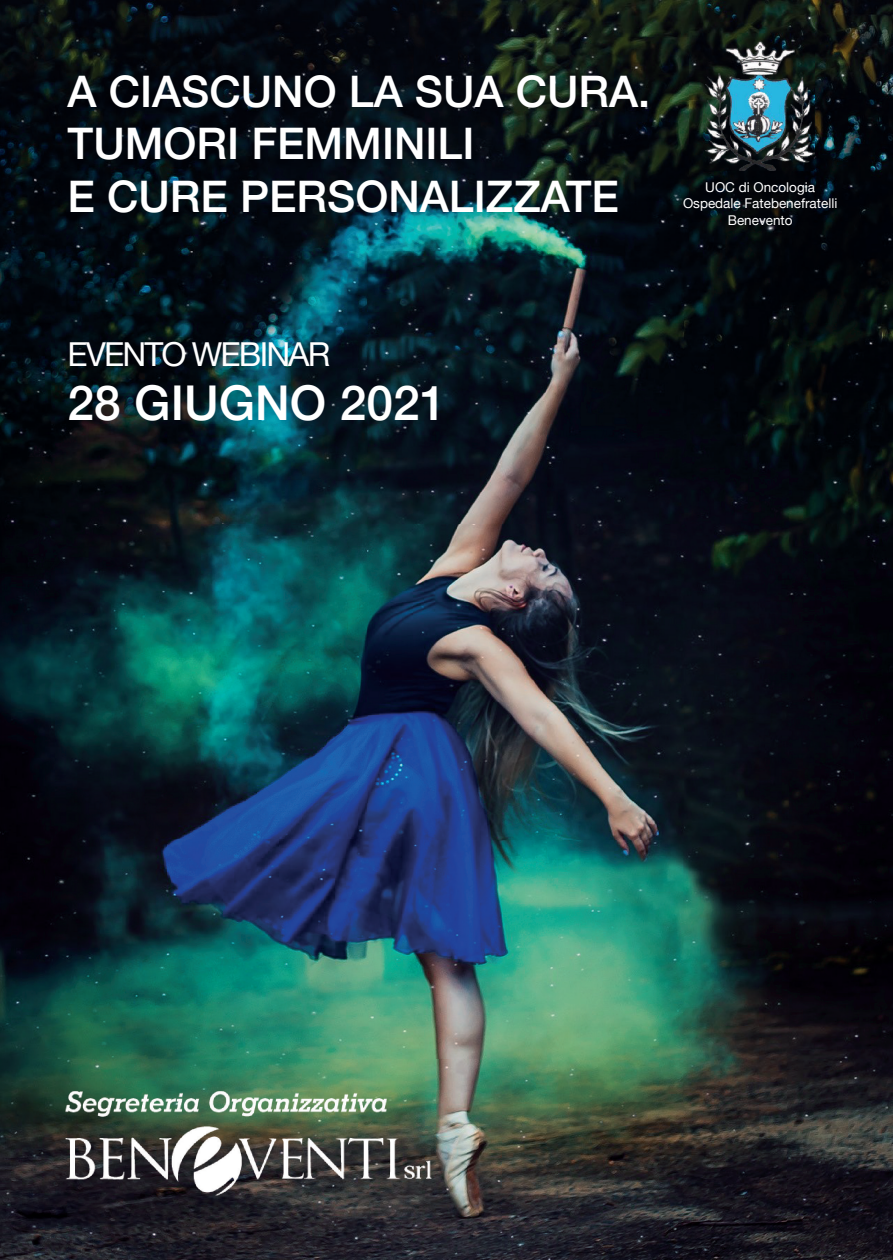
<style>
.page{position:relative;width:893px;height:1260px;background:#fff}
.page>*{position:absolute;margin:0;border:0;box-sizing:border-box;transform-origin:0 0}
.t1{font:500 48px "Helvetica Neue";color:#fff}
.t2{font:500 43.5px/52.5px "Helvetica Neue";color:#fff}
.t3{font:33px "Helvetica Neue";letter-spacing:-.055em;color:#fff}
.t4{font:13.5px/16.5px "Helvetica Neue";color:#fff;text-align:center}
</style>
<div class="page">
<img style="left:0;top:0;width:892px;height:52px">
<img style="left:0;top:52px;width:52px;height:1208px">
<img style="left:683px;top:52px;width:52px;height:1208px">
<img style="left:788px;top:52px;width:104px;height:1208px">
<img style="left:735px;top:171px;width:53px;height:1089px">
<img style="left:52px;top:250px;width:631px;height:590px">
<img style="left:52px;top:840px;width:368px;height:219px">
<img style="left:420px;top:840px;width:263px;height:262px">
<img style="left:473px;top:1102px;width:210px;height:158px">
<img style="left:52px;top:1216px;width:421px;height:44px">
<img style="left:34px;top:38px;width:654px;height:212px">
<img style="left:16px;top:1059px;width:462px;height:157px">
<img style="left:705px;top:41px;width:109px;height:130px">
<p class="t2" style="left:68px;top:61px;width:584px">A CIASCUNO LA SUA CURA.<br>TUMORI FEMMINILI<br>E CURE PERSONALIZZATE</p>
<p class="t4" style="left:683px;top:180px;width:156px">UOC di Oncologia<br>Ospedale Fatebenefratelli<br>Benevento</p>
<p class="t3" style="left:68px;top:330px;width:264px">EVENTO WEBINAR</p>
<p class="t1" style="left:68px;top:364px;width:380px">28 GIUGNO 2021</p>
</div>
